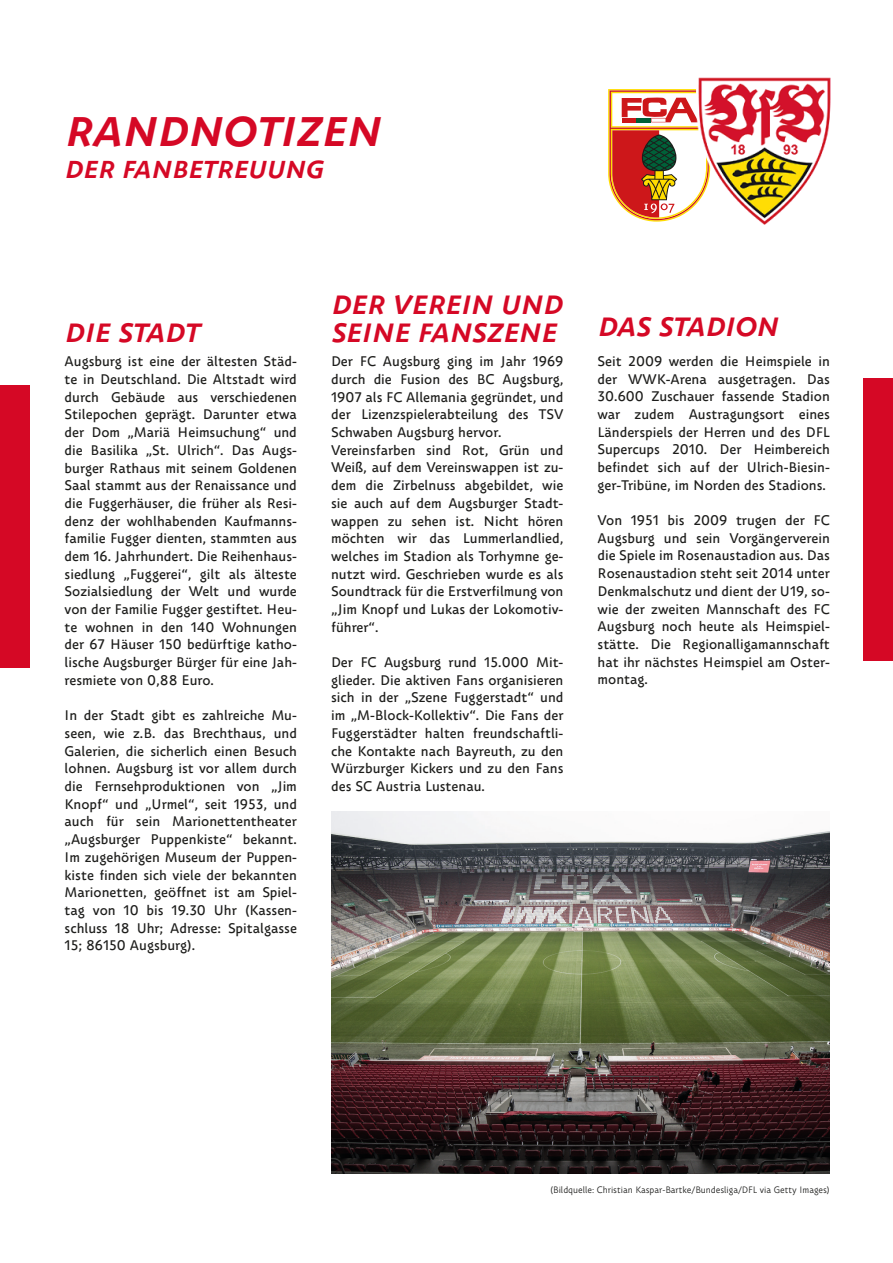
<style>
.page{position:relative;width:893px;height:1263px;background:#fff}
.page>*{position:absolute;margin:0;border:0;box-sizing:border-box;transform-origin:0 0}
.t1{font:italic 700 40.2px "Zion Train Pro";color:#d50825}
.t2{font:italic 700 25.65px/28.5px "Zion Train Pro";color:#d50825}
.t3{font:italic 700 23.85px "Zion Train Pro";color:#d50825}
.t4{font:13.5px/17.7px "Zion Train Pro";color:#1d1d1b;text-align:justify}
.t5{font:300 9px "Zion Train Pro";color:#1d1d1b}
</style>
<div class="page">
<svg style="left:608px;top:89px;width:88px;height:133px"></svg>
<div style="left:0;top:385px;width:30px;height:282px;background:#d50825"></div>
<div style="left:863px;top:378px;width:30px;height:282px;background:#d50825"></div>
<img style="left:696px;top:77px;width:135px;height:148px">
<img style="left:331px;top:811px;width:499px;height:363px">
<p class="t1" style="left:65px;top:104px;width:318px">RANDNOTIZEN</p>
<p class="t3" style="left:65px;top:154px;width:260px">DER FANBETREUUNG</p>
<p class="t2" style="left:65px;top:320px;width:137px">DIE STADT</p>
<p class="t4" style="left:65px;top:353px;width:234px">Augsburg ist eine der ältesten Städ&shy;te in Deutschland. Die Altstadt wird durch Gebäude aus verschiedenen Stilepochen geprägt. Darunter etwa der Dom „Mariä Heimsuchung“ und die Basilika „St. Ulrich“. Das Augs&shy;burger Rathaus mit seinem Goldenen Saal stammt aus der Renaissance und die Fuggerhäuser, die früher als Resi&shy;denz der wohlhabenden Kaufmanns&shy;familie Fugger dienten, stammten aus dem 16. Jahrhundert. Die Reihenhaus&shy;siedlung „Fuggerei“, gilt als älteste Sozialsiedlung der Welt und wurde von der Familie Fugger gestiftet. Heu&shy;te wohnen in den 140 Wohnungen der 67 Häuser 150 bedürftige katho&shy;lische Augsburger Bürger für eine Jah&shy;resmiete von 0,88 Euro.</p>
<p class="t4" style="left:65px;top:707px;width:234px">In der Stadt gibt es zahlreiche Mu&shy;seen, wie z.B. das Brechthaus, und Galerien, die sicherlich einen Besuch lohnen. Augsburg ist vor allem durch die Fernsehproduktionen von „Jim Knopf“ und „Urmel“, seit 1953, und auch für sein Marionettentheater „Augsburger Puppenkiste“ bekannt.<br>Im zugehörigen Museum der Puppen&shy;kiste finden sich viele der bekannten Marionetten, geöffnet ist am Spiel&shy;tag von 10 bis 19.30 Uhr (Kassen&shy;schluss 18 Uhr; Adresse: Spitalgasse 15; 86150 Augsburg).</p>
<p class="t2" style="left:331px;top:291px;width:233px">DER VEREIN UND<br>SEINE FANSZENE</p>
<p class="t4" style="left:331px;top:353px;width:234px">Der FC Augsburg ging im Jahr 1969 durch die Fusion des BC Augsburg, 1907 als FC Allemania gegründet, und der Lizenzspielerabteilung des TSV Schwaben Augsburg hervor.</p>
<p class="t4" style="left:331px;top:441px;width:234px">Vereinsfarben sind Rot, Grün und Weiß, auf dem Vereinswappen ist zu&shy;dem die Zirbelnuss abgebildet, wie sie auch auf dem Augsburger Stadt&shy;wappen zu sehen ist. Nicht hören möchten wir das Lummerlandlied, welches im Stadion als Torhymne ge&shy;nutzt wird. Geschrieben wurde es als Soundtrack für die Erstverfilmung von „Jim Knopf und Lukas der Lokomotiv&shy;führer“.</p>
<p class="t4" style="left:331px;top:654px;width:234px">Der FC Augsburg rund 15.000 Mit&shy;glieder. Die aktiven Fans organisieren sich in der „Szene Fuggerstadt“ und im „M-Block-Kollektiv“. Die Fans der Fuggerstädter halten freundschaftli&shy;che Kontakte nach Bayreuth, zu den Würzburger Kickers und zu den Fans des SC Austria Lustenau.</p>
<p class="t2" style="left:598px;top:313px;width:182px">DAS STADION</p>
<p class="t4" style="left:598px;top:352px;width:234px">Seit 2009 werden die Heimspiele in der WWK-Arena ausgetragen. Das 30.600 Zuschauer fassende Stadion war zudem Austragungsort eines Länderspiels der Herren und des DFL Supercups 2010. Der Heimbereich befindet sich auf der Ulrich-Biesin&shy;ger-Tribüne, im Norden des Stadions.</p>
<p class="t4" style="left:598px;top:512px;width:234px">Von 1951 bis 2009 trugen der FC Augsburg und sein Vorgängerverein die Spiele im Rosenaustadion aus. Das Rosenaustadion steht seit 2014 unter Denkmalschutz und dient der U19, so&shy;wie der zweiten Mannschaft des FC Augsburg noch heute als Heimspiel&shy;stätte. Die Regionalligamannschaft hat ihr nächstes Heimspiel am Oster&shy;montag.</p>
<p class="t5" style="left:550px;top:1184px;width:281px">(Bildquelle: Christian Kaspar-Bartke/Bundesliga/DFL via Getty Images)</p>
</div>
